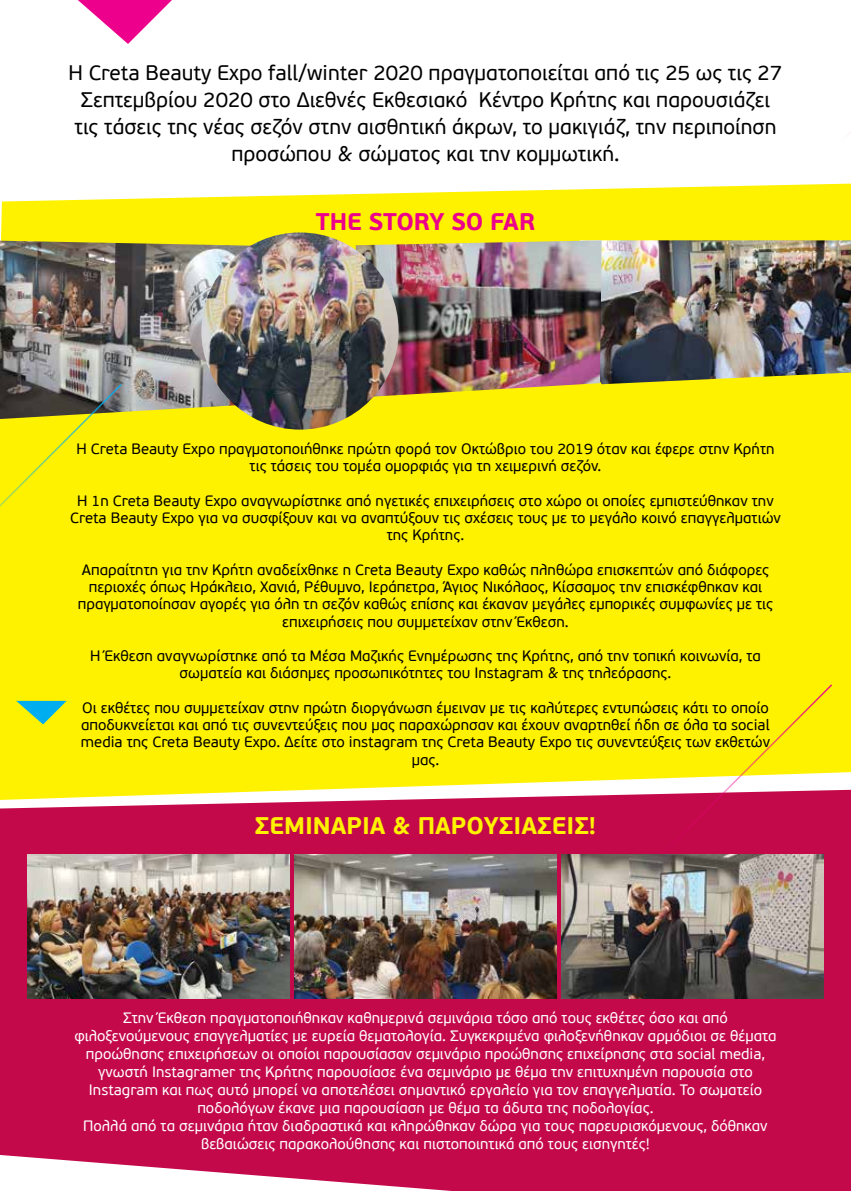
<style>
.page{position:relative;width:851px;height:1191px;background:#fff}
.page>*{position:absolute;margin:0;border:0;box-sizing:border-box;transform-origin:0 0}
.t1{font:700 24px "PF Beau Sans Pro";color:#fff200}
.t2{font:700 24px "PF Beau Sans Pro";color:#ec008c}
.t3{font:21px/27px "PF Beau Sans Pro";color:#000;text-align:center}
.t4{font:15px/17.2px "PF Beau Sans Pro";color:#000;text-align:center}
.t5{font:15px/18px "PF Beau Sans Pro";color:#fff;text-align:center}
</style>
<div class="page">
<div style="left:0;top:800px;width:850px;height:391px;background:#c4094a"></div>
<div style="left:0;top:184px;width:850px;height:616px;background:#fff200"></div>
<img style="left:601px;top:240px;width:249px;height:144px">
<img style="left:356px;top:240px;width:245px;height:157px">
<img style="left:0;top:241px;width:257px;height:178px">
<img style="left:201px;top:232px;width:197px;height:197px;border-radius:99px">
<svg style="left:78px;top:0;width:94px;height:44px"></svg>
<svg style="left:16px;top:701px;width:51px;height:23px"></svg>
<img style="left:28px;top:855px;width:261px;height:144px">
<img style="left:294px;top:855px;width:262px;height:144px">
<img style="left:561px;top:855px;width:262px;height:144px">
<svg style="left:619px;top:683px;width:214px;height:213px;background:#db9c45"></svg>
<svg style="left:0;top:383px;width:123px;height:213px;background:#e3d90d"></svg>
<p class="t3" style="left:69px;top:59px;width:715px">Η Creta Beauty Expo fall/winter 2020 πραγματοποιείται από τις 25 ως τις 27<br>Σεπτεμβρίου 2020 στο Διεθνές Εκθεσιακό Κέντρο Κρήτης και παρουσιάζει τις τάσεις της νέας σεζόν στην αισθητική άκρων, το μακιγιάζ, την περιποίηση προσώπου &amp; σώματος και την κομμωτική.</p>
<h1 class="t2" style="left:316px;top:206px;width:221px">THE STORY SO FAR</h1>
<p class="t4" style="left:76px;top:440px;width:699px">Η Creta Beauty Expo πραγματοποιήθηκε πρώτη φορά τον Οκτώβριο του 2019 όταν και έφερε στην Κρήτη τις τάσεις του τομέα ομορφιάς για τη χειμερινή σεζόν.</p>
<p class="t4" style="left:70px;top:492px;width:712px">Η 1η Creta Beauty Expo αναγνωρίστηκε από ηγετικές επιχειρήσεις στο χώρο οι οποίες εμπιστεύθηκαν την<br>Creta Beauty Expo για να συσφίξουν και να αναπτύξουν τις σχέσεις τους με το μεγάλο κοινό επαγγελματιών της Κρήτης.</p>
<p class="t4" style="left:78px;top:561px;width:696px">Απαραίτητη για την Κρήτη αναδείχθηκε η Creta Beauty Expo καθώς πληθώρα επισκεπτών από διάφορες περιοχές όπως Ηράκλειο, Χανιά, Ρέθυμνο, Ιεράπετρα, Άγιος Νικόλαος, Κίσσαμος την επισκέφθηκαν και πραγματοποίησαν αγορές για όλη τη σεζόν καθώς επίσης και έκαναν μεγάλες εμπορικές συμφωνίες με τις επιχειρήσεις που συμμετείχαν στην Έκθεση.</p>
<p class="t4" style="left:90px;top:647px;width:672px">Η Έκθεση αναγνωρίστηκε από τα Μέσα Μαζικής Ενημέρωσης της Κρήτης, από την τοπική κοινωνία, τα σωματεία και διάσημες προσωπικότητες του Instagram &amp; της τηλεόρασης.</p>
<p class="t4" style="left:81px;top:699px;width:690px">Οι εκθέτες που συμμετείχαν στην πρώτη διοργάνωση έμειναν με τις καλύτερες εντυπώσεις κάτι το οποίο αποδυκνείεται και από τις συνεντεύξεις που μας παραχώρησαν και έχουν αναρτηθεί ήδη σε όλα τα social media της Creta Beauty Expo. Δείτε στο instagram της Creta Beauty Expo τις συνεντεύξεις των εκθετών μας.</p>
<h1 class="t1" style="left:255px;top:810px;width:343px">ΣΕΜΙΝΑΡΙΑ &amp; ΠΑΡΟΥΣΙΑΣΕΙΣ!</h1>
<p class="t5" style="left:74px;top:1009px;width:703px">Στην Έκθεση πραγματοποιήθηκαν καθημερινά σεμινάρια τόσο από τους εκθέτες όσο και από φιλοξενούμενους επαγγελματίες με ευρεία θεματολογία. Συγκεκριμένα φιλοξενήθηκαν αρμόδιοι σε θέματα προώθησης επιχειρήσεων οι οποίοι παρουσίασαν σεμινάριο προώθησης επιχείρησης στα social media, γνωστή Instagramer της Κρήτης παρουσίασε ένα σεμινάριο με θέμα την επιτυχημένη παρουσία στο Instagram και πως αυτό μπορεί να αποτελέσει σημαντικό εργαλείο για τον επαγγελματία. Το σωματείο ποδολόγων έκανε μια παρουσίαση με θέμα τα άδυτα της ποδολογίας.<br>Πολλά από τα σεμινάρια ήταν διαδραστικά και κληρώθηκαν δώρα για τους παρευρισκόμενους, δόθηκαν βεβαιώσεις παρακολούθησης και πιστοποιητικά από τους εισηγητές!</p>
</div>
